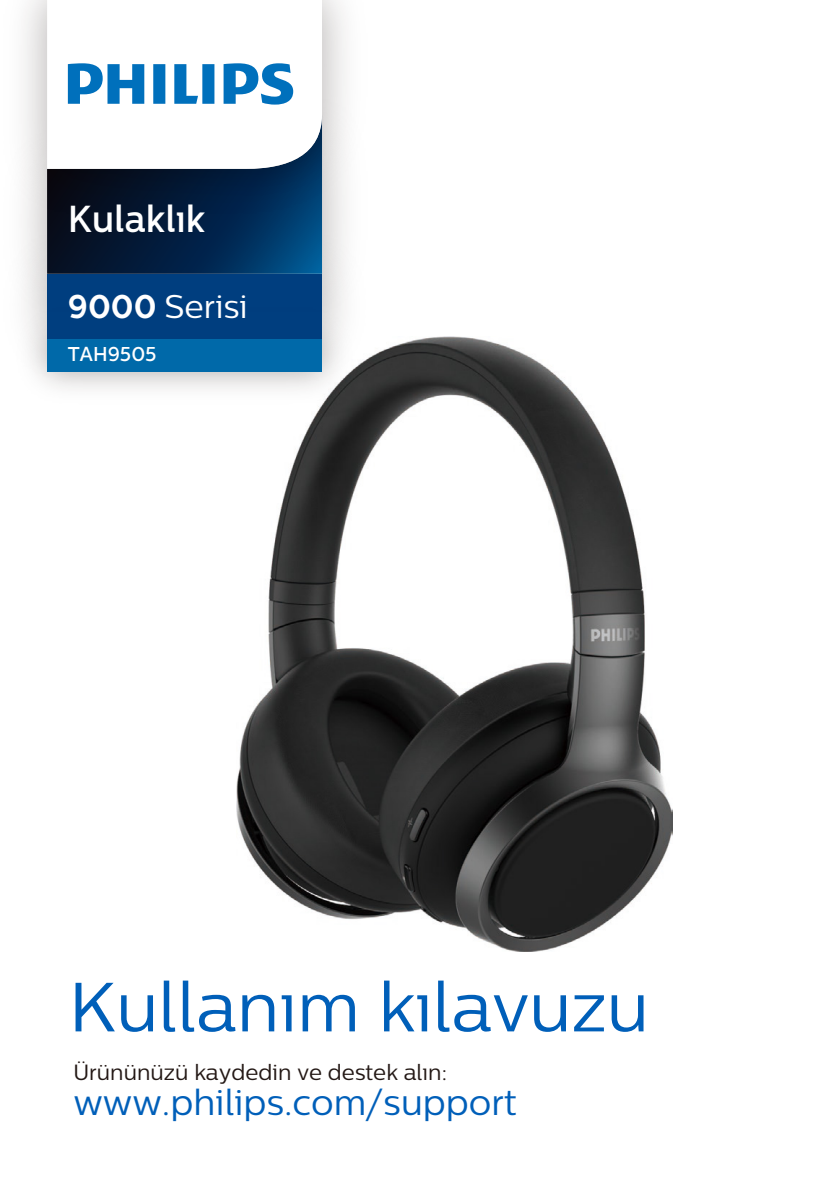
<style>
.page{position:relative;width:840px;height:1191px;background:#fff}
.page>*{position:absolute;margin:0;border:0;box-sizing:border-box;transform-origin:0 0}
.t1{font:69.4px "Centrale Sans";color:#005fb9}
.t2{font:500 37.6px "Centrale Sans";color:#fff}
.t3{font:36px "Centrale Sans";color:#005fb9}
.t4{font:32.8px "Centrale Sans";color:#fff}
.t5{font:22px "Centrale Sans";color:#231815}
.t6{font:500 20px "Centrale Sans";color:#fff}
.s1{font-weight:700}
</style>
<div class="page">
<img style="left:237px;top:337px;width:434px;height:614px">
<img style="left:24px;top:0;width:322px;height:215px">
<svg style="left:47px;top:0;width:275px;height:169px"></svg>
<svg style="left:68px;top:63px;width:225px;height:42px"></svg>
<img style="left:24px;top:215px;width:357px;height:183px">
<div style="left:47px;top:274px;width:275px;height:65px;background:#003e7f"></div>
<img style="left:24px;top:296px;width:340px;height:118px">
<div style="left:47px;top:339px;width:275px;height:33px;background:#0069a9"></div>
<h2 class="t2" style="left:68px;top:197px;width:139px">Kulaklık</h2>
<h3 class="t4" style="left:68px;top:287px;width:181px"><span class="s1">9000</span> Serisi</h3>
<p class="t6" style="left:68px;top:342px;width:90px">TAH9505</p>
<h1 class="t1" style="left:69px;top:967px;width:581px">Kullanım kılavuzu</h1>
<p class="t5" style="left:73px;top:1059px;width:375px">Ürününüzü kaydedin ve destek alın:</p>
<h3 class="t3" style="left:73px;top:1082px;width:444px">www.philips.com/support</h3>
</div>
